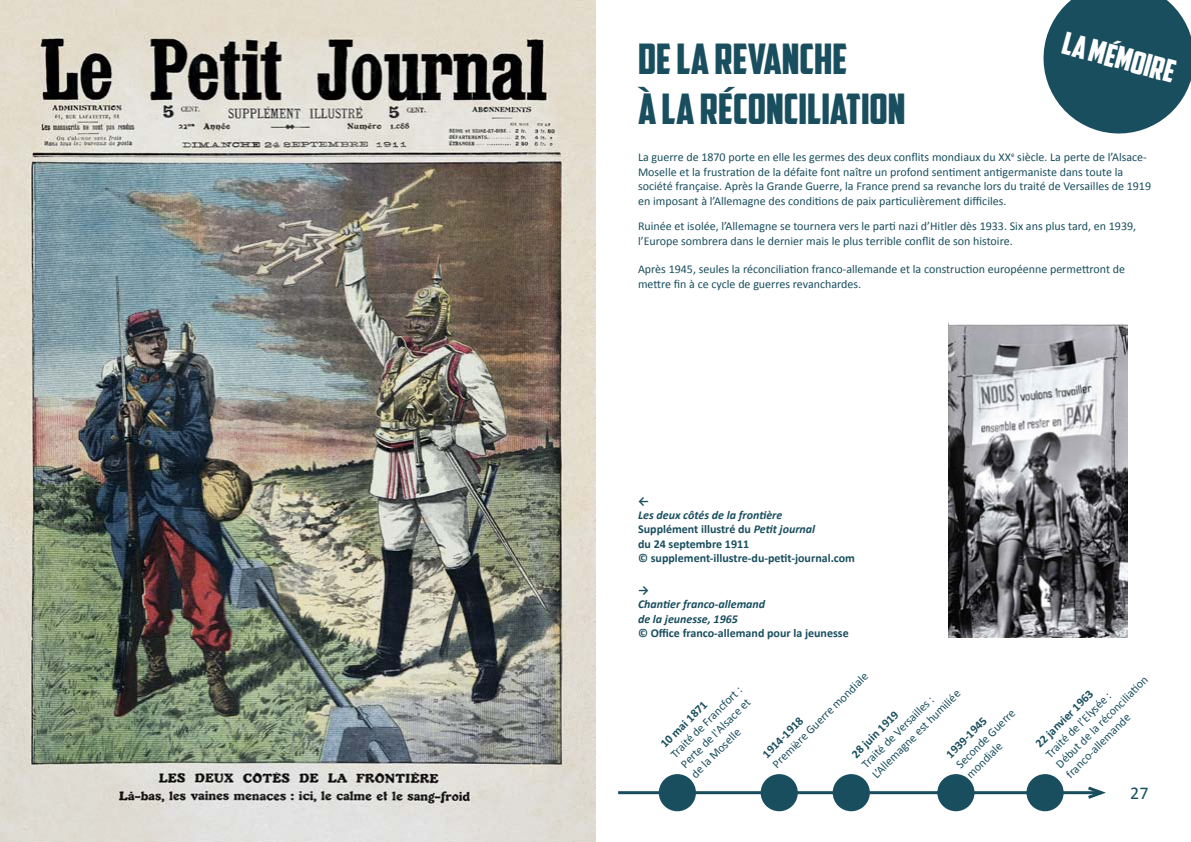
<style>
.page{position:relative;width:1191px;height:842px;background:#fff}
.page>*{position:absolute;margin:0;border:0;box-sizing:border-box;transform-origin:0 0}
.t1{font:42px/50.4px "American Captain";color:#194e5e}
.t2{font:31px "American Captain";color:#fff}
.t3{font:18px "Calibri";color:#194e5e}
.t4{font:12px/14.4px "Calibri";color:#194e5e}
.t5{font:700 12px/14.4px "Calibri";color:#194e5e}
.t6{font:italic 700 12px/14.4px "Calibri";color:#194e5e}
.s1{font-style:italic}
</style>
<div class="page">
<img style="left:0;top:0;width:595px;height:842px">
<div style="left:659px;top:774px;width:37px;height:37px;background:#194e5e;border-radius:50%"></div>
<div style="left:760px;top:774px;width:38px;height:37px;background:#194e5e;border-radius:50%"></div>
<div style="left:832px;top:774px;width:38px;height:37px;background:#194e5e;border-radius:50%"></div>
<div style="left:937px;top:774px;width:37px;height:37px;background:#194e5e;border-radius:50%"></div>
<div style="left:1026px;top:774px;width:37px;height:37px;background:#194e5e;border-radius:50%"></div>
<hr style="left:618px;top:791px;width:483px;height:3px;background:#194e5e">
<svg style="left:1084px;top:786px;width:22px;height:13px"></svg>
<img style="left:949px;top:324px;width:178px;height:313px">
<svg style="left:1043px;top:0;width:148px;height:134px"></svg>
<h2 class="t2" style="left:1068px;top:24px;width:117px;rotate:15deg">la mÉMOIRE</h2>
<h1 class="t1" style="left:638px;top:33px;width:269px">De LA REVANCHE<br>À LA RÉCONCILIATION</h1>
<p class="t4" style="left:638px;top:150px;width:514px">La guerre de 1870 porte en elle les germes des deux conflits mondiaux du XX<sup>e</sup> siècle. La perte de l’Alsace-Moselle et la frustration de la défaite font naître un profond sentiment antigermaniste dans toute la société française. Après la Grande Guerre, la France prend sa revanche lors du traité de Versailles de 1919 en imposant à l’Allemagne des conditions de paix particulièrement difficiles.</p>
<p class="t4" style="left:638px;top:219px;width:500px">Ruinée et isolée, l’Allemagne se tournera vers le parti nazi d’Hitler dès 1933. Six ans plus tard, en 1939, l’Europe sombrera dans le dernier mais le plus terrible conflit de son histoire.</p>
<p class="t4" style="left:638px;top:262px;width:488px">Après 1945, seules la réconciliation franco-allemande et la construction européenne permettront de mettre fin à ce cycle de guerres revanchardes.</p>
<p class="t5" style="left:638px;top:493px;width:12px">←</p>
<p class="t5" style="left:638px;top:508px;width:218px"><span class="s1">Les deux côtés de la frontière<br></span>Supplément illustré du <span class="s1">Petit journal<br></span>du 24 septembre 1911<br>© supplement-illustre-du-petit-journal.com</p>
<p class="t5" style="left:638px;top:583px;width:12px">→</p>
<p class="t6" style="left:638px;top:597px;width:129px">Chantier franco-allemand de la jeunesse, 1965</p>
<p class="t5" style="left:638px;top:626px;width:212px">© Office franco-allemand pour la jeunesse</p>
<p class="t4" style="left:667px;top:751px;width:97px;rotate:-45deg">Traité de Francfort :<br>Perte de l'Alsace et de la Moselle</p>
<p class="t5" style="left:657px;top:740px;width:62px;rotate:-45deg">10 mai 1871</p>
<p class="t4" style="left:769px;top:761px;width:131px;rotate:-45deg">Première Guerre mondiale</p>
<p class="t4" style="left:858px;top:761px;width:121px;rotate:-45deg">Traité de Versailles :<br>L’Allemagne est humiliée</p>
<p class="t4" style="left:953px;top:761px;width:80px;rotate:-45deg">Seconde Guerre mondiale</p>
<p class="t5" style="left:848px;top:751px;width:62px;rotate:-45deg">28 juin 1919</p>
<p class="t5" style="left:759px;top:751px;width:54px;rotate:-45deg">1914-1918</p>
<p class="t5" style="left:942px;top:751px;width:54px;rotate:-45deg">1939-1945</p>
<p class="t4" style="left:1042px;top:751px;width:126px;rotate:-45deg">Traité de l’Elysée :<br>Début de la réconciliati on franco-allemande</p>
<p class="t5" style="left:1032px;top:740px;width:78px;rotate:-45deg">22 janvier 1963</p>
<h3 class="t3" style="left:1130px;top:782px;width:20px">27</h3>
</div>
